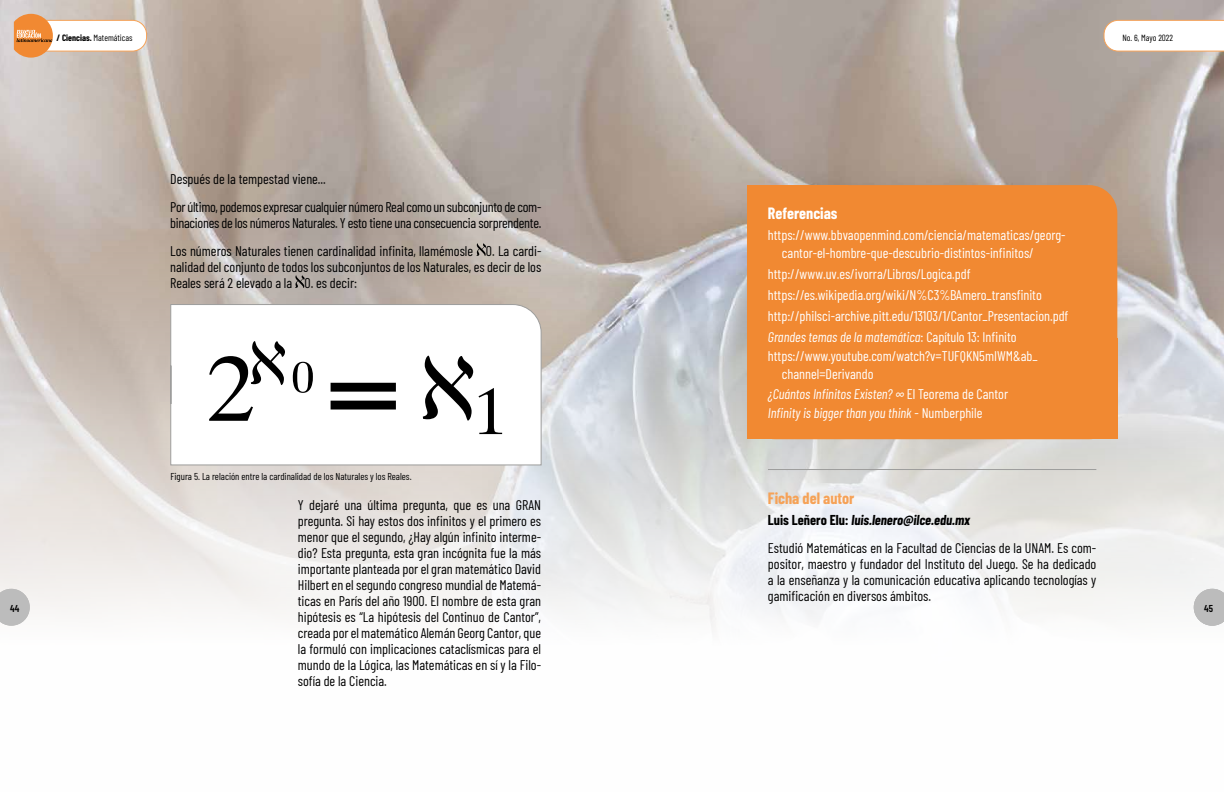
<style>
.page{position:relative;width:1224px;height:792px;background:#fff}
.page>*{position:absolute;margin:0;border:0;box-sizing:border-box;transform-origin:0 0}
.t1{font:700 16px "Barlow Condensed";color:#f6a257}
.t2{font:700 16px "Barlow Condensed";color:#fff}
.t3{font:14px/16px "Barlow Condensed";color:#000}
.t4{font:14px/20.8px "Barlow Condensed";color:#fff}
.t5{font:14px/28px "Barlow Condensed";letter-spacing:-.02em;color:#000}
.t6{font:italic 14px/18.8px "Barlow Condensed";color:#fff}
.t7{font:10px "Barlow Condensed";color:#000}
.t8{font:600 10px "Barlow Condensed";color:#000}
.t9{font:9px "Barlow Condensed";color:#000}
.t10{font:700 9px "Barlow Condensed";color:#000}
.s1{font-weight:700}
.s2{font-style:italic}
.s3{font-style:normal}
.s4{font-weight:700;font-style:italic}
</style>
<div class="page">
<img style="left:0;top:0;width:1224px;height:628px">
<div style="left:747px;top:185px;width:370px;height:254px;background:#f18932;border-radius:28px"></div>
<div style="left:747px;top:185px;width:100px;height:101px;background:#f18932"></div>
<svg style="left:170px;top:304px;width:372px;height:161px"></svg>
<svg style="left:1104px;top:20px;width:120px;height:31px"></svg>
<svg style="left:0;top:589px;width:30px;height:37px"></svg>
<div style="left:20px;top:20px;width:127px;height:31px;background:#fff;border-radius:14px"></div>
<div style="left:20px;top:20px;width:127px;height:31px;border:1px solid #f6a257;border-radius:14px"></div>
<svg style="left:14px;top:14px;width:39px;height:44px"></svg>
<svg style="left:1194px;top:589px;width:30px;height:37px"></svg>
<svg style="left:476px;top:243px;width:10px;height:13px"></svg>
<svg style="left:295px;top:275px;width:10px;height:13px"></svg>
<hr style="left:768px;top:469px;width:328px;height:1px;background:#9d9d9c">
<svg style="left:423px;top:356px;width:50px;height:65px"></svg>
<svg style="left:209px;top:341px;width:76px;height:80px"></svg>
<svg style="left:293px;top:362px;width:20px;height:31px"></svg>
<svg style="left:331px;top:383px;width:65px;height:27px"></svg>
<svg style="left:479px;top:388px;width:23px;height:46px"></svg>
<p class="t9" style="left:57px;top:31px;width:78px"><span class="s1">/ Ciencias.</span> Matemáticas</p>
<p class="t9" style="left:1123px;top:31px;width:52px">No. 6, Mayo 2022</p>
<p class="t10" style="left:66px;top:31px;width:44px">arta editorial</p>
<p class="t5" style="left:170px;top:164px;width:373px">Después de la tempestad viene...<br>Por último, podemos expresar cualquier número Real como un subconjunto de com-</p>
<p class="t5" style="left:170px;top:208px;width:373px">binaciones de los números Naturales. Y esto tiene una consecuencia sorprendente.<br>Los números Naturales tienen cardinalidad infinita, llamémosle 0. La cardi-</p>
<p class="t3" style="left:170px;top:258px;width:373px">nalidad del conjunto de todos los subconjuntos de los Naturales, es decir de los<br>Reales será 2 elevado a la 0. es decir:</p>
<p class="t7" style="left:171px;top:470px;width:243px">Figura 5. La relación entre la cardinalidad de los Naturales y los Reales.</p>
<p class="t2" style="left:768px;top:202px;width:71px">Referencias</p>
<p class="t4" style="left:782px;top:225px;width:285px;line-height:18px;text-indent:-14px">https://www.bbvaopenmind.com/ciencia/matematicas/georg&shy;cantor-el-hombre-que-descubrio-distintos-infinitos/</p>
<p class="t4" style="left:768px;top:263px;width:302px">http://www.uv.es/ivorra/Libros/Logica.pdf https://es.wikipedia.org/wiki/N%C3%BAmero_transfinito http://philsci-archive.pitt.edu/13103/1/Cantor_Presentacion.pdf <span class="s2">Grandes temas de la matemática</span>: Capítulo 13: Infinito</p>
<p class="t4" style="left:782px;top:345px;width:257px;line-height:18px;text-indent:-14px">https://www.youtube.com/watch?v=TUFQKN5mIWM&amp;ab_ channel=Derivando</p>
<p class="t6" style="left:768px;top:384px;width:242px">¿Cuántos Infinitos Existen? ∞ <span class="s3">El Teorema de Cantor<br></span>Infinity is bigger than you think <span class="s3">- Numberphile</span></p>
<p class="t1" style="left:768px;top:486px;width:88px">Ficha del autor</p>
<p class="t3" style="left:768px;top:505px;width:330px;line-height:28px"><span class="s1">Luis Leñero Elu:</span> <span class="s4">luis.lenero@ilce.edu.mx<br></span>Estudió Matemáticas en la Facultad de Ciencias de la UNAM. Es com-</p>
<p class="t3" style="left:768px;top:555px;width:330px;text-align:justify">positor, maestro y fundador del Instituto del Juego. Se ha dedicado a la enseñanza y la comunicación educativa aplicando tecnologías y gamificación en diversos ámbitos.</p>
<p class="t3" style="left:298px;top:495px;width:245px;text-align:justify">Y dejaré una última pregunta, que es una GRAN pregunta. Si hay estos dos infinitos y el primero es menor que el segundo, ¿Hay algún infinito interme&shy;dio? Esta pregunta, esta gran incógnita fue la más importante planteada por el gran matemático David Hilbert en el segundo congreso mundial de Matemá&shy;ticas en París del año 1900. El nombre de esta gran hipótesis es “La hipótesis del Continuo de Cantor”, creada por el matemático Alemán Georg Cantor, que la formuló con implicaciones cataclísmicas para el mundo de la Lógica, las Matemáticas en sí y la Filo&shy;sofía de la Ciencia.</p>
<p class="t8" style="left:10px;top:602px;width:11px">44</p>
<p class="t8" style="left:1204px;top:602px;width:10px">45</p>
</div>
